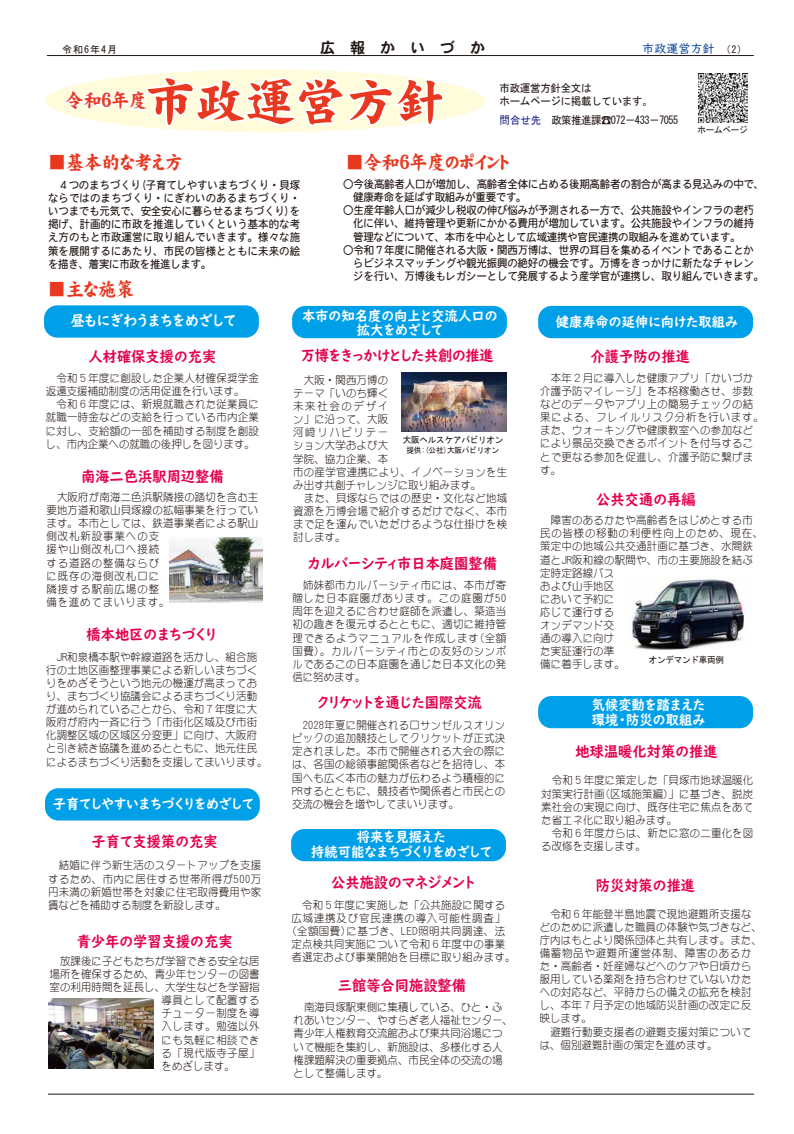
<style>
.page{position:relative;width:794px;height:1134px;background:#fff}
.page>*{position:absolute;margin:0;border:0;box-sizing:border-box;transform-origin:0 0}
.t1{font:50px "DF Kai Sho UB WING RKSJ H";color:#e83820}
.t2{font:19px "DF Kai Sho UB WING RKSJ H";color:#e83820;scale:.95 1}
.t3{font:15px "UD Digi Kyokasho NK B";color:#e5004f;scale:.95 1}
.t4{font:15px "UD Digi Kyokasho NK B";letter-spacing:-.025em;color:#e5004f;scale:.95 1}
.t5{font:15px "UD Digi Kyokasho NK B";color:#fff;scale:.95 1}
.t6{font:15px "DFHS Gothic W7 WIN RKSJ H";letter-spacing:1em;color:#221815}
.t7{font:14px/15px "UD Digi Kyokasho NK B";color:#fff;text-align:center;scale:.95 1}
.t8{font:12px "UD Digi Kyokasho NK R";color:#003f98}
.t9{font:11px/13.1px "DF Maru Gothic Lt WIN RKSJ H";letter-spacing:.015em;color:#221815;scale:.95 1}
.t10{font:11px/13.2px "DFHS Maru Gothic W4 WIN RKSJ H";letter-spacing:-.02em;color:#221815;text-align:justify;scale:.95 1}
.t11{font:11px/13.1px "DF Maru Gothic Lt WIN RKSJ H";letter-spacing:.08em;color:#221815;scale:.95 1}
.t12{font:11px "DF Maru Gothic Lt WIN RKSJ H";letter-spacing:.045em;color:#221815;scale:.95 1}
.t13{font:11px/13.1px "MS Gothic";letter-spacing:-.025em;color:#221815;scale:.95 1}
.t14{font:11px "MS Gothic";letter-spacing:-.05em;color:#221815;scale:.95 1}
.t15{font:10px "MS Gothic";letter-spacing:.1em;color:#221815}
.t16{font:9px "MS Gothic";letter-spacing:-.025em;color:#221815;scale:.95 1}
.t17{font:8px "MS Gothic";letter-spacing:-.025em;color:#221815;scale:.95 1}
.s1{font-family:"MS Gothic";font-size:10px;color:#221815}
.s2{color:#1d2088}
</style>
<div class="page">
<hr style="left:48px;top:1094px;width:706px;height:1px;background:#221815">
<hr style="left:47px;top:55px;width:707px;height:1px;background:#221815">
<div style="left:45px;top:70px;width:440px;height:62px;background:#fffcdb;border-radius:50%"></div>
<svg style="left:63px;top:69px;width:381px;height:64px"></svg>
<img style="left:48px;top:998px;width:105px;height:70px">
<div style="left:292px;top:306px;width:215px;height:32px;background:#00a0e9;border-radius:13px"></div>
<div style="left:44px;top:305px;width:215px;height:33px;background:#00a0e9;border-radius:13px"></div>
<div style="left:45px;top:788px;width:215px;height:32px;background:#00a0e9;border-radius:13px"></div>
<div style="left:538px;top:306px;width:215px;height:32px;background:#00a0e9;border-radius:13px"></div>
<div style="left:538px;top:696px;width:215px;height:32px;background:#00a0e9;border-radius:13px"></div>
<div style="left:291px;top:829px;width:215px;height:32px;background:#00a0e9;border-radius:13px"></div>
<img style="left:401px;top:372px;width:105px;height:59px">
<img style="left:169px;top:537px;width:93px;height:65px">
<img style="left:632px;top:577px;width:113px;height:73px">
<img style="left:698px;top:73px;width:49px;height:49px">
<p class="t15" style="left:62px;top:45px;width:56px">令和6年4月</p>
<h3 class="t6" style="left:320px;top:40px;width:166px">広報かいづか</h3>
<p class="t8" style="left:642px;top:42px;width:101px">市政運営方針<span class="s1">　(2)</span></p>
<h2 class="t2" style="left:66px;top:91px;width:88px">令和６年度</h2>
<h1 class="t1" style="left:145px;top:77px;width:301px">市政運営方針</h1>
<p class="t13" style="left:499px;top:82px;width:163px">市政運営方針全文は<br>ホームページに掲載しています。</p>
<p class="t14" style="left:499px;top:114px;width:190px"><span class="s2">問合せ先</span> 政策推進課☎072－433－7055</p>
<p class="t16" style="left:697px;top:125px;width:54px">ホームページ</p>
<h2 class="t2" style="left:48px;top:152px;width:143px">■基本的な考え方</h2>
<p class="t10" style="left:48px;top:178px;width:267px">　４つのまちづくり(子育てしやすいまちづくり・貝塚ならではのまちづくり・にぎわいのあるまちづくり・いつまでも元気で、安全安心に暮らせるまちづくり)を掲げ、計画的に市政を推進していくという基本的な考え方のもと市政運営に取り組んでいきます。様々な施策を展開するにあたり、市民の皆様とともに未来の絵を描き、着実に市政を推進します。</p>
<p class="t10" style="left:343px;top:177px;width:445px">〇今後高齢者人口が増加し、高齢者全体に占める後期高齢者の割合が高まる見込みの中で、</p>
<h2 class="t2" style="left:346px;top:152px;width:173px">■令和6年度のポイント</h2>
<p class="t10" style="left:353px;top:190px;width:184px">健康寿命を延ばす取組みが重要です。</p>
<p class="t10" style="left:343px;top:204px;width:434px">〇生産年齢人口が減少し税収の伸び悩みが予測される一方で、公共施設やインフラの老朽</p>
<p class="t10" style="left:353px;top:217px;width:423px">化に伴い、維持管理や更新にかかる費用が増加しています。公共施設やインフラの維持</p>
<p class="t10" style="left:353px;top:230px;width:409px">管理などについて、本市を中心として広域連携や官民連携の取組みを進めています。</p>
<p class="t10" style="left:343px;top:243px;width:434px">〇令和７年度に開催される大阪・関西万博は、世界の耳目を集めるイベントであることか</p>
<p class="t10" style="left:353px;top:256px;width:423px">らビジネスマッチングや観光振興の絶好の機会です。万博をきっかけに新たなチャレン</p>
<p class="t10" style="left:353px;top:270px;width:434px">ジを行い、万博後もレガシーとして発展するよう産学官が連携し、取り組んでいきます。</p>
<h2 class="t2" style="left:48px;top:279px;width:92px">■主な施策</h2>
<h3 class="t5" style="left:71px;top:312px;width:176px">昼もにぎわうまちをめざして</h3>
<p class="t7" style="left:302px;top:308px;width:207px;line-height:14px">本市の知名度の向上と交流人口の拡大をめざして</p>
<p class="t7" style="left:556px;top:314px;width:193px">健康寿命の延伸に向けた取組み</p>
<h3 class="t3" style="left:88px;top:348px;width:136px">人材確保支援の充実</h3>
<h3 class="t4" style="left:301px;top:346px;width:204px">万博をきっかけとした共創の推進</h3>
<h3 class="t3" style="left:590px;top:347px;width:106px">介護予防の推進</h3>
<p class="t9" style="left:540px;top:371px;width:237px">　本年２月に導入した健康アプリ「かいづか介護予防マイレージ」を本格稼働させ、歩数などのデータやアプリ上の簡易チェックの結果による、フレイルリスク分析を行います。また、ウォーキングや健康教室への参加などにより景品交換できるポイントを付与することで更なる参加を促進し、介護予防に繋げます。</p>
<p class="t9" style="left:46px;top:372px;width:226px;text-indent:11px">令和５年度に創設した企業人材確保奨学金返還支援補助制度の活用促進を行います。<br>　令和６年度には、新規就職された従業員に就職一時金などの支給を行っている市内企業に対し、支給額の一部を補助する制度を創設し、市内企業への就職の後押しを図ります。</p>
<p class="t9" style="left:293px;top:373px;width:227px">　大阪・関西万博の<br>テーマ「いのち輝く<br>未来社会のデザイ<br>ン」に沿って、大阪<br>河﨑リハビリテー<br>ション大学および大<br>学院、協力企業、本<br>市の産学官連携により、イノベーションを生み出す共創チャレンジに取り組みます。<br>　また、貝塚ならではの歴史・文化など地域資源を万博会場で紹介するだけでなく、本市まで足を運んでいただけるような仕掛けを検討します。</p>
<p class="t16" style="left:403px;top:435px;width:107px">大阪ヘルスケアパビリオン</p>
<p class="t17" style="left:406px;top:446px;width:99px">提供:(公社)大阪パビリオン</p>
<h3 class="t3" style="left:81px;top:468px;width:152px">南海二色浜駅周辺整備</h3>
<p class="t11" style="left:46px;top:491px;width:225px">　大阪府が南海二色浜駅隣接の踏切を含む主要地方道和歌山貝塚線の拡幅事業を行っています。本市としては、鉄道事業者による駅山側改札新設事業への支<br>援や山側改札口へ接続<br>する道路の整備ならび<br>に既存の海側改札口に<br>隣接する駅前広場の整<br>備を進めてまいります。</p>
<h3 class="t3" style="left:596px;top:491px;width:106px">公共交通の再編</h3>
<p class="t9" style="left:540px;top:514px;width:236px">　障害のあるかたや高齢者をはじめとする市民の皆様の移動の利便性向上のため、現在、策定中の地域公共交通計画に基づき、水間鉄道とJR阪和線の駅間や、市の主要施設を結ぶ定時定路線バス<br>および山手地区<br>において予約に<br>応じて運行する<br>オンデマンド交<br>通の導入に向け<br>た実証運行の準<br>備に着手します。</p>
<h3 class="t3" style="left:308px;top:555px;width:200px">カルバーシティ市日本庭園整備</h3>
<p class="t9" style="left:292px;top:579px;width:227px;text-align:justify">　姉妹都市カルバーシティ市には、本市が寄贈した日本庭園があります。この庭園が50周年を迎えるに合わせ庭師を派遣し、築造当初の趣きを復元するとともに、適切に維持管理できるようマニュアルを作成します(全額国費)。カルバーシティ市との友好のシンボルであるこの日本庭園を通じた日本文化の発信に努めます。</p>
<h3 class="t3" style="left:87px;top:625px;width:139px">橋本地区のまちづくり</h3>
<p class="t9" style="left:46px;top:650px;width:235px">　JR和泉橋本駅や幹線道路を活かし、組合施行の土地区画整理事業による新しいまちづくりをめざそうという地元の機運が高まっており、まちづくり協議会によるまちづくり活動が進められていることから、令和７年度に大阪府が府内一斉に行う「市街化区域及び市街化調整区域の区域区分変更」に向け、大阪府と引き続き協議を進めるとともに、地元住民によるまちづくり活動を支援してまいります。</p>
<p class="t16" style="left:649px;top:655px;width:81px">オンデマンド車両例</p>
<h3 class="t3" style="left:317px;top:693px;width:175px">クリケットを通じた国際交流</h3>
<p class="t9" style="left:292px;top:719px;width:226px;text-align:justify">　2028年夏に開催されるロサンゼルスオリンピックの追加競技としてクリケットが正式決定されました。本市で開催される大会の際には、各国の総領事館関係者などを招待し、本国へも広く本市の魅力が伝わるよう積極的にPRするとともに、競技者や関係者と市民との交流の機会を増やしてまいります。</p>
<p class="t7" style="left:592px;top:698px;width:121px;text-align:left">気候変動を踏まえた環境・防災の取組み</p>
<h3 class="t3" style="left:575px;top:742px;width:151px">地球温暖化対策の推進</h3>
<p class="t9" style="left:541px;top:774px;width:225px">　令和５年度に策定した「貝塚市地球温暖化対策実行計画(区域施策編)」に基づき、脱炭素社会の実現に向け、既存住宅に焦点をあてた省エネ化に取り組みます。<br>　令和６年度からは、新たに窓の二重化を図る改修を支援します。</p>
<p class="t7" style="left:53px;top:796px;width:213px">子育てしやすいまちづくりをめざして</p>
<p class="t7" style="left:311px;top:830px;width:191px">将来を見据えた<br>持続可能なまちづくりをめざして</p>
<h3 class="t3" style="left:92px;top:832px;width:134px">子育て支援策の充実</h3>
<p class="t9" style="left:48px;top:859px;width:226px;text-align:justify">　結婚に伴う新生活のスタートアップを支援するため、市内に居住する世帯所得が500万円未満の新婚世帯を対象に住宅取得費用や家賃などを補助する制度を新設します。</p>
<h3 class="t3" style="left:331px;top:873px;width:153px">公共施設のマネジメント</h3>
<h3 class="t3" style="left:596px;top:876px;width:106px">防災対策の推進</h3>
<p class="t9" style="left:540px;top:907px;width:235px">　令和６年能登半島地震で現地避難所支援などのために派遣した職員の体験や気づきなど、庁内はもとより関係団体と共有します。また、備蓄物品や避難所運営体制、障害のあるかた・高齢者・妊産婦などへのケアや日頃から服用している薬剤を持ち合わせていないかたへの対応など、平時からの備えの拡充を検討し、本年７月予定の地域防災計画の改定に反映します。<br>　避難行動要支援者の避難支援対策については、個別避難計画の策定を進めます。</p>
<p class="t9" style="left:291px;top:898px;width:238px">　令和５年度に実施した「公共施設に関する広域連携及び官民連携の導入可能性調査」<br>(全額国費)に基づき、LED照明共同調達、法定点検共同実施について令和６年度中の事業者選定および事業開始を目標に取り組みます。</p>
<h3 class="t3" style="left:77px;top:933px;width:166px">青少年の学習支援の充実</h3>
<p class="t9" style="left:50px;top:954px;width:223px">　放課後に子どもたちが学習できる安全な居</p>
<p class="t9" style="left:50px;top:967px;width:223px">場所を確保するため、青少年センターの図書</p>
<p class="t9" style="left:50px;top:981px;width:223px">室の利用時間を延長し、大学生などを学習指</p>
<p class="t12" style="left:162px;top:995px;width:105px">導員として配置する</p>
<p class="t12" style="left:162px;top:1008px;width:105px">チューター制度を導</p>
<p class="t12" style="left:162px;top:1021px;width:105px">入します。勉強以外</p>
<p class="t12" style="left:162px;top:1034px;width:105px">にも気軽に相談でき</p>
<p class="t9" style="left:162px;top:1046px;width:105px">る「現代版寺子屋」</p>
<p class="t9" style="left:162px;top:1059px;width:78px">をめざします。</p>
<h3 class="t3" style="left:338px;top:976px;width:136px">三館等合同施設整備</h3>
<p class="t9" style="left:293px;top:1001px;width:233px">　南海貝塚駅東側に集積している、ひと・ふれあいセンター、やすらぎ老人福祉センター、青少年人権教育交流館および東共同浴場について機能を集約し、新施設は、多様化する人権課題解決の重要拠点、市民全体の交流の場として整備します。</p>
</div>
